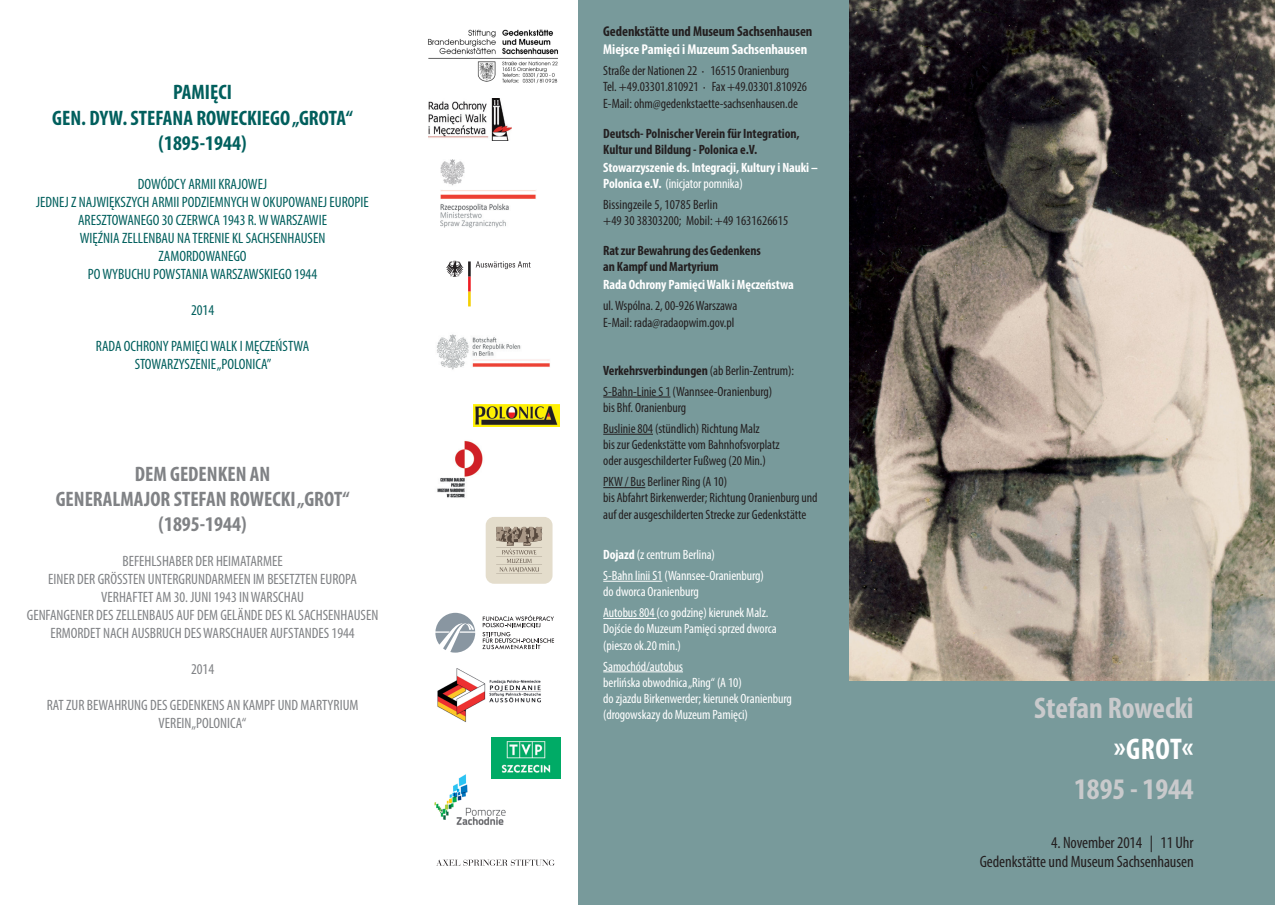
<style>
.page{position:relative;width:1275px;height:905px;background:#fff}
.page>*{position:absolute;margin:0;border:0;box-sizing:border-box;transform-origin:0 0}
.t1{font:700 condensed 30px "Myriad Pro";color:#c9cacc}
.t2{font:700 condensed 30px "Myriad Pro";color:#fff}
.t3{font:700 condensed 21px "Myriad Pro";color:#808285}
.t4{font:700 condensed 21px "Myriad Pro";color:#015f5d}
.t5{font:condensed 16.5px "Myriad Pro";letter-spacing:-.005em;color:#231f20}
.t6{font:condensed 15px "Myriad Pro";color:#808285}
.t7{font:condensed 15px "Myriad Pro";color:#015f5d}
.t8{font:700 condensed 14.25px "Myriad Pro";letter-spacing:-.005em;color:#231f20}
.t9{font:700 condensed 14.25px "Myriad Pro";letter-spacing:-.005em;color:#fff}
.t10{font:condensed 13.5px/16.2px "Myriad Pro";letter-spacing:-.005em;color:#231f20}
.t11{font:condensed 13.5px "Myriad Pro";letter-spacing:-.005em;color:#fff}
.t12{font:700 condensed 13.5px/16.2px "Myriad Pro";letter-spacing:-.01em;color:#231f20}
.t13{font:700 condensed 13.5px/16.2px "Myriad Pro";letter-spacing:-.01em;color:#fff}
.s1{font-family:"Minion Pro";font-stretch:normal}
.s2{font-weight:400}
.s3{font-weight:700}
</style>
<div class="page">
<div style="left:418px;top:0;width:857px;height:905px;background:#789a9b"></div>
<img style="left:850px;top:0;width:425px;height:680px">
<hr style="left:603px;top:397px;width:67px;height:1px;background:#231f20">
<hr style="left:603px;top:434px;width:50px;height:1px;background:#231f20">
<hr style="left:603px;top:487px;width:42px;height:1px;background:#231f20">
<hr style="left:603px;top:581px;width:59px;height:1px;background:#fff">
<hr style="left:603px;top:618px;width:54px;height:1px;background:#fff">
<hr style="left:603px;top:671px;width:80px;height:1px;background:#fff">
<div style="left:418px;top:0;width:160px;height:905px;background:#fff"></div>
<img style="left:440px;top:159px;width:96px;height:68px">
<img style="left:428px;top:29px;width:130px;height:54px">
<img style="left:434px;top:774px;width:79px;height:51px">
<img style="left:437px;top:668px;width:104px;height:54px">
<img style="left:491px;top:737px;width:70px;height:41px">
<img style="left:429px;top:98px;width:82px;height:42px">
<img style="left:436px;top:334px;width:114px;height:36px">
<svg style="left:446px;top:261px;width:85px;height:45px"></svg>
<svg style="left:436px;top:859px;width:119px;height:7px"></svg>
<svg style="left:482px;top:615px;width:72px;height:34px"></svg>
<svg style="left:435px;top:613px;width:40px;height:40px"></svg>
<img style="left:474px;top:405px;width:86px;height:21px">
<img style="left:437px;top:440px;width:46px;height:58px">
<div style="left:486px;top:517px;width:66px;height:67px;background:#e4ddcc;border-radius:8px"></div>
<svg style="left:496px;top:527px;width:46px;height:47px"></svg>
<svg style="left:1268px;top:0;width:7px;height:7px"></svg>
<p class="t4" style="left:173px;top:79px;width:60px">PAMIĘCI</p>
<p class="t4" style="left:52px;top:104px;width:302px">GEN. DYW. STEFANA ROWECKIEGO „GROTA“</p>
<p class="t4" style="left:159px;top:130px;width:89px">(1895-1944)</p>
<p class="t7" style="left:138px;top:175px;width:131px">DOWÓDCY ARMII KRAJOWEJ</p>
<p class="t7" style="left:36px;top:193px;width:334px">JEDNEJ Z NAJWIĘKSZYCH ARMII PODZIEMNYCH W OKUPOWANEJ EUROPIE</p>
<p class="t7" style="left:78px;top:211px;width:250px">ARESZTOWANEGO 30 CZERWCA 1943 R. W WARSZAWIE</p>
<p class="t7" style="left:80px;top:229px;width:247px">WIĘŹNIA ZELLENBAU NA TERENIE KL SACHSENHAUSEN</p>
<p class="t7" style="left:158px;top:247px;width:90px">ZAMORDOWANEGO</p>
<p class="t7" style="left:88px;top:265px;width:231px">PO WYBUCHU POWSTANIA WARSZAWSKIEGO 1944</p>
<p class="t7" style="left:191px;top:301px;width:25px">2014</p>
<p class="t7" style="left:96px;top:337px;width:215px">RADA OCHRONY PAMIĘCI WALK I MĘCZEŃSTWA</p>
<p class="t7" style="left:135px;top:355px;width:138px">STOWARZYSZENIE „POLONICA”</p>
<p class="t3" style="left:135px;top:461px;width:137px">DEM GEDENKEN AN</p>
<p class="t3" style="left:56px;top:486px;width:295px">GENERALMAJOR STEFAN ROWECKI „GROT“</p>
<p class="t3" style="left:159px;top:511px;width:89px">(1895-1944)</p>
<p class="t6" style="left:122px;top:551px;width:162px">BEFEHLSHABER DER HEIMATARMEE</p>
<p class="t6" style="left:48px;top:569px;width:310px">EINER DER GRÖSSTEN UNTERGRUNDARMEEN IM BESETZTEN EUROPA</p>
<p class="t6" style="left:101px;top:587px;width:204px">VERHAFTET AM 30. JUNI 1943 IN WARSCHAU</p>
<p class="t6" style="left:27px;top:605px;width:353px">GENFANGENER DES ZELLENBAUS AUF DEM GELÄNDE DES KL SACHSENHAUSEN</p>
<p class="t6" style="left:50px;top:623px;width:306px">ERMORDET NACH AUSBRUCH DES WARSCHAUER AUFSTANDES 1944</p>
<p class="t6" style="left:191px;top:659px;width:25px">2014</p>
<p class="t6" style="left:47px;top:695px;width:313px">RAT ZUR BEWAHRUNG DES GEDENKENS AN KAMPF UND MARTYRIUM</p>
<p class="t6" style="left:159px;top:713px;width:89px">VEREIN„POLONICA“</p>
<p class="t8" style="left:603px;top:23px;width:211px">Gedenkstätte und Museum Sachsenhausen</p>
<p class="t9" style="left:603px;top:41px;width:205px">Miejsce Pamięci i Muzeum Sachsenhausen</p>
<p class="t10" style="left:603px;top:63px;width:188px">Straße der Nationen 22 <span class="s1">·</span> 16515 Oranienburg</p>
<p class="t10" style="left:603px;top:79px;width:205px">Tel. +49.03301.810921 <span class="s1">·</span> Fax +49.03301.810926</p>
<p class="t10" style="left:603px;top:95px;width:196px">E-Mail: ohm@gedenkstaette-sachsenhausen.de</p>
<p class="t12" style="left:603px;top:125px;width:198px">Deutsch- Polnischer Verein für Integration,<br>Kultur und Bildung - Polonica e.V.</p>
<p class="t13" style="left:603px;top:159px;width:216px">Stowarzyszenie ds. Integracji, Kultury i Nauki –<br>Polonica e.V. <span class="s2">(inicjator pomnika)</span></p>
<p class="t10" style="left:603px;top:196px;width:116px">Bissingzeile 5, 10785 Berlin</p>
<p class="t10" style="left:603px;top:213px;width:187px">+49 30 38303200; Mobil: +49 1631626615</p>
<p class="t12" style="left:603px;top:242px;width:159px">Rat zur Bewahrung des Gedenkens</p>
<p class="t12" style="left:603px;top:259px;width:117px">an Kampf und Martyrium</p>
<p class="t13" style="left:603px;top:277px;width:192px">Rada Ochrony Pamięci Walk i Męczeństwa</p>
<p class="t10" style="left:603px;top:298px;width:136px">ul. Wspólna. 2, 00-926 Warszawa</p>
<p class="t10" style="left:603px;top:314px;width:133px">E-Mail: rada@radaopwim.gov.pl</p>
<p class="t12" style="left:603px;top:362px;width:192px">Verkehrsverbindungen <span class="s2">(ab Berlin-Zentrum):</span></p>
<p class="t10" style="left:603px;top:383px;width:170px">S-Bahn-Linie S 1 (Wannsee-Oranienburg)</p>
<p class="t10" style="left:603px;top:399px;width:84px">bis Bhf. Oranienburg</p>
<p class="t10" style="left:603px;top:420px;width:158px">Buslinie 804 (stündlich) Richtung Malz</p>
<p class="t10" style="left:603px;top:436px;width:178px">bis zur Gedenkstätte vom Bahnhofsvorplatz</p>
<p class="t10" style="left:603px;top:453px;width:164px">oder ausgeschilderter Fußweg (20 Min.)</p>
<p class="t10" style="left:603px;top:474px;width:125px">PKW / Bus Berliner Ring (A 10)</p>
<p class="t10" style="left:603px;top:490px;width:216px">bis Abfahrt Birkenwerder; Richtung Oranienburg und auf der ausgeschilderten Strecke zur Gedenkstätte</p>
<p class="t11" style="left:603px;top:546px;width:113px"><span class="s3">Dojazd</span> (z centrum Berlina)</p>
<p class="t11" style="left:603px;top:567px;width:162px">S-Bahn linii S1 (Wannsee-Oranienburg)</p>
<p class="t11" style="left:603px;top:583px;width:97px">do dworca Oranienburg</p>
<p class="t11" style="left:603px;top:604px;width:167px">Autobus 804 (co godzinę) kierunek Malz.</p>
<p class="t11" style="left:603px;top:621px;width:175px">Dojście do Muzeum Pamięci sprzed dworca</p>
<p class="t11" style="left:603px;top:637px;width:79px">(pieszo ok.20 min.)</p>
<p class="t11" style="left:603px;top:658px;width:81px">Samochód/autobus</p>
<p class="t11" style="left:603px;top:674px;width:140px">berlińska obwodnica „Ring“ (A 10)</p>
<p class="t11" style="left:603px;top:690px;width:190px">do zjazdu Birkenwerder; kierunek Oranienburg</p>
<p class="t11" style="left:603px;top:706px;width:146px">(drogowskazy do Muzeum Pamięci)</p>
<p class="t1" style="left:1034px;top:689px;width:161px">Stefan Rowecki</p>
<p class="t2" style="left:1114px;top:730px;width:81px">»GROT«</p>
<p class="t1" style="left:1074px;top:770px;width:121px">1895 - 1944</p>
<p class="t5" style="left:1051px;top:832px;width:144px">4. November 2014 | 11 Uhr</p>
<p class="t5" style="left:980px;top:852px;width:215px">Gedenkstätte und Museum Sachsenhausen</p>
</div>
